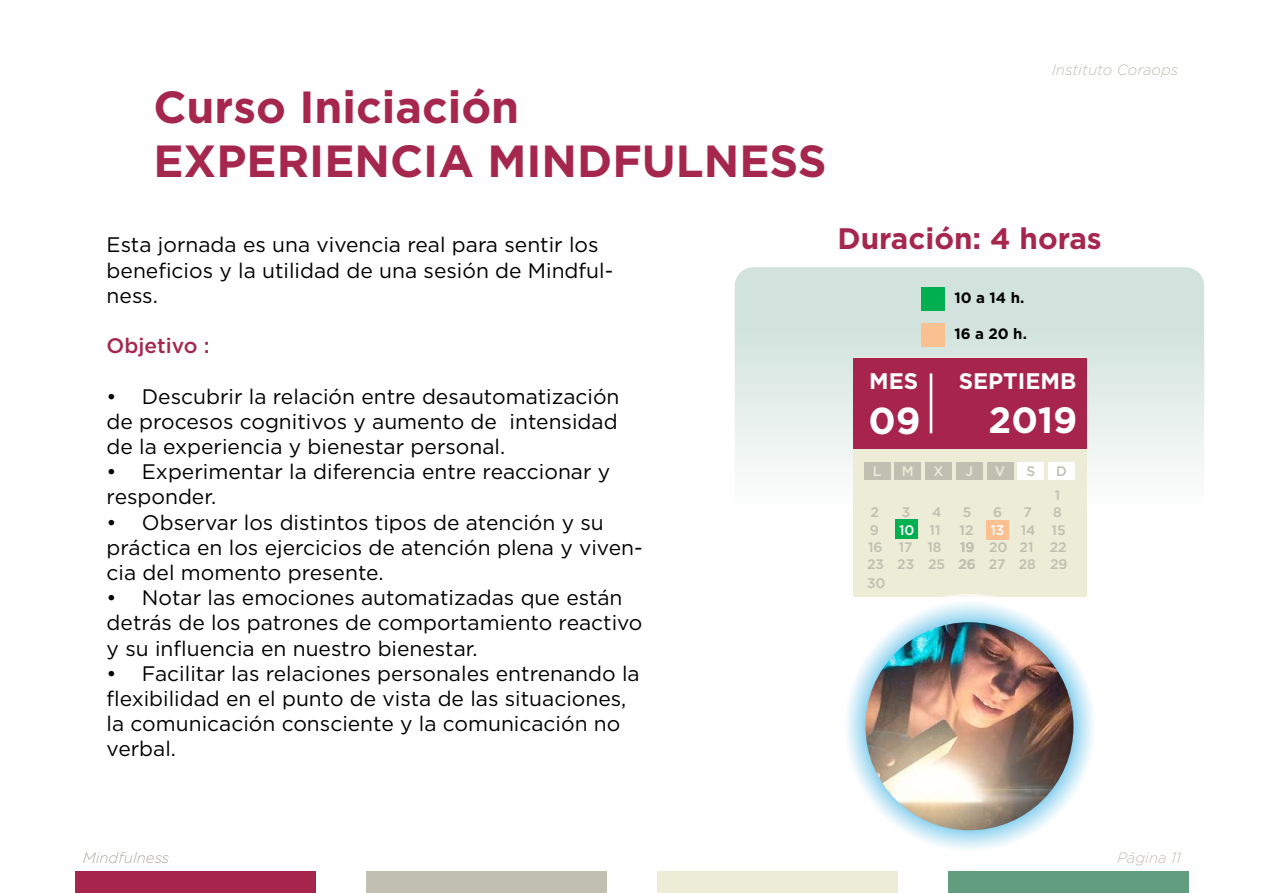
<style>
.page{position:relative;width:1263px;height:893px;background:#fff}
.page>*{position:absolute;margin:0;border:0;box-sizing:border-box;transform-origin:0 0}
.t1{font:700 45px/54px "Gotham";color:#a6274e}
.t2{font:700 37.5px "Gotham";color:#fff}
.t3{font:700 36.45px "Gotham";color:#fff}
.t4{font:700 29.7px "Gotham";color:#a6274e}
.t5{font:700 22.5px "Gotham";color:#fff}
.t6{font:21px/25.2px "Gotham";color:#000}
.t7{font:500 21px "Gotham";color:#a6274e}
.t8{font:italic 300 15px "Gotham";color:#c1bfb1}
.t9{font:700 15px "Gotham";color:#000}
.t10{font:italic 300 15px "Gotham";color:#aeac9d}
.t11{font:500 13.8px/17.4px "Gotham";color:#c0beb0}
.t12{font:500 13.8px "Gotham";color:#ececd7}
.t13{font:500 13.8px "Gotham";color:#fff}
.t14{font:500 13.8px "Gotham";color:#c1bfb1}
</style>
<div class="page">
<div style="left:75px;top:871px;width:240px;height:22px;background:#a7254d"></div>
<div style="left:366px;top:871px;width:240px;height:22px;background:#c1bfb1"></div>
<div style="left:657px;top:871px;width:240px;height:22px;background:#ececd7"></div>
<div style="left:948px;top:871px;width:240px;height:22px;background:#629d80"></div>
<svg style="left:735px;top:267px;width:469px;height:204px;background:#dae8e3"></svg>
<div style="left:853px;top:358px;width:234px;height:239px;background:#ececd7"></div>
<div style="left:853px;top:358px;width:234px;height:90px;background:#a7254d"></div>
<hr style="left:930px;top:373px;width:2px;height:60px;background:#fff">
<div style="left:864px;top:462px;width:26px;height:17px;background:#c1bfb1"></div>
<div style="left:894px;top:462px;width:27px;height:17px;background:#c1bfb1"></div>
<div style="left:925px;top:462px;width:27px;height:17px;background:#c1bfb1"></div>
<div style="left:956px;top:462px;width:27px;height:17px;background:#c1bfb1"></div>
<div style="left:987px;top:462px;width:26px;height:17px;background:#c1bfb1"></div>
<div style="left:1017px;top:462px;width:27px;height:17px;background:#fff"></div>
<div style="left:1048px;top:462px;width:27px;height:17px;background:#fff"></div>
<div style="left:986px;top:520px;width:23px;height:20px;background:#fac090"></div>
<div style="left:895px;top:519px;width:22px;height:20px;background:#00b050"></div>
<svg style="left:838px;top:594px;width:263px;height:263px"></svg>
<img style="left:865px;top:622px;width:208px;height:208px;border-radius:104px">
<div style="left:921px;top:288px;width:23px;height:23px;background:#00b050"></div>
<div style="left:921px;top:324px;width:23px;height:23px;background:#fac090"></div>
<h1 class="t1" style="left:153px;top:79px;width:675px">Curso Iniciación<br>EXPERIENCIA MINDFULNESS</h1>
<p class="t8" style="left:1052px;top:60px;width:128px">Instituto Coraops</p>
<p class="t6" style="left:107px;top:232px;width:508px">Esta jornada es una vivencia real para sentir los beneficios y la utilidad de una sesión de Mindful&shy;ness.</p>
<p class="t7" style="left:107px;top:332px;width:105px">Objetivo :</p>
<p class="t6" style="left:107px;top:383px;width:514px;text-align:justify">• Descubrir la relación entre desautomatización de procesos cognitivos y aumento de intensidad de la experiencia y bienestar personal.</p>
<p class="t6" style="left:107px;top:459px;width:505px">• Experimentar la diferencia entre reaccionar y responder.</p>
<p class="t6" style="left:107px;top:509px;width:537px">• Observar los distintos tipos de atención y su práctica en los ejercicios de atención plena y viven&shy;cia del momento presente.</p>
<p class="t6" style="left:107px;top:585px;width:537px">• Notar las emociones automatizadas que están detrás de los patrones de comportamiento reactivo y su influencia en nuestro bienestar.</p>
<p class="t6" style="left:107px;top:660px;width:535px">• Facilitar las relaciones personales entrenando la flexibilidad en el punto de vista de las situaciones, la comunicación consciente y la comunicación no verbal.</p>
<h3 class="t4" style="left:838px;top:219px;width:266px">Duración: 4 horas</h3>
<p class="t9" style="left:954px;top:288px;width:71px">10 a 14 h.</p>
<p class="t9" style="left:954px;top:324px;width:74px">16 a 20 h.</p>
<p class="t5" style="left:869px;top:366px;width:51px">MES</p>
<p class="t5" style="left:959px;top:366px;width:119px">SEPTIEMB</p>
<h2 class="t2" style="left:868px;top:396px;width:54px">09</h2>
<h3 class="t3" style="left:988px;top:396px;width:90px">2019</h3>
<p class="t12" style="left:873px;top:462px;width:10px">L</p>
<p class="t12" style="left:902px;top:462px;width:13px">M</p>
<p class="t12" style="left:933px;top:462px;width:12px">X</p>
<p class="t12" style="left:965px;top:462px;width:9px">J</p>
<p class="t12" style="left:995px;top:462px;width:12px">V</p>
<p class="t14" style="left:1026px;top:462px;width:10px">S</p>
<p class="t14" style="left:1056px;top:462px;width:12px">D</p>
<p class="t11" style="left:1055px;top:486px;width:7px">1</p>
<p class="t11" style="left:870px;top:503px;width:10px">2</p>
<p class="t11" style="left:902px;top:503px;width:10px">3</p>
<p class="t11" style="left:932px;top:503px;width:11px">4</p>
<p class="t11" style="left:963px;top:503px;width:10px">5</p>
<p class="t11" style="left:993px;top:503px;width:11px">6</p>
<p class="t11" style="left:1023px;top:503px;width:10px">7</p>
<p class="t11" style="left:1053px;top:503px;width:10px">8</p>
<p class="t11" style="left:870px;top:521px;width:11px">9</p>
<p class="t11" style="left:929px;top:521px;width:12px">11</p>
<p class="t11" style="left:959px;top:521px;width:15px">12</p>
<p class="t11" style="left:1021px;top:521px;width:46px">14 15</p>
<p class="t11" style="left:868px;top:538px;width:79px;text-align:right">16 17 18<br>25</p>
<p class="t11" style="left:958px;top:538px;width:111px;text-indent:31px">20<br>26 27 28 29</p>
<p class="t13" style="left:899px;top:521px;width:17px">10</p>
<p class="t13" style="left:990px;top:521px;width:15px">13</p>
<p class="t11" style="left:960px;top:538px;width:16px">19</p>
<p class="t11" style="left:1020px;top:538px;width:48px">21 22</p>
<p class="t11" style="left:867px;top:555px;width:20px;line-height:18.3px">23<br>30</p>
<p class="t11" style="left:897px;top:556px;width:18px">23</p>
<p class="t10" style="left:83px;top:848px;width:88px">Mindfulness</p>
<p class="t8" style="left:1117px;top:848px;width:66px">Página 11</p>
</div>
